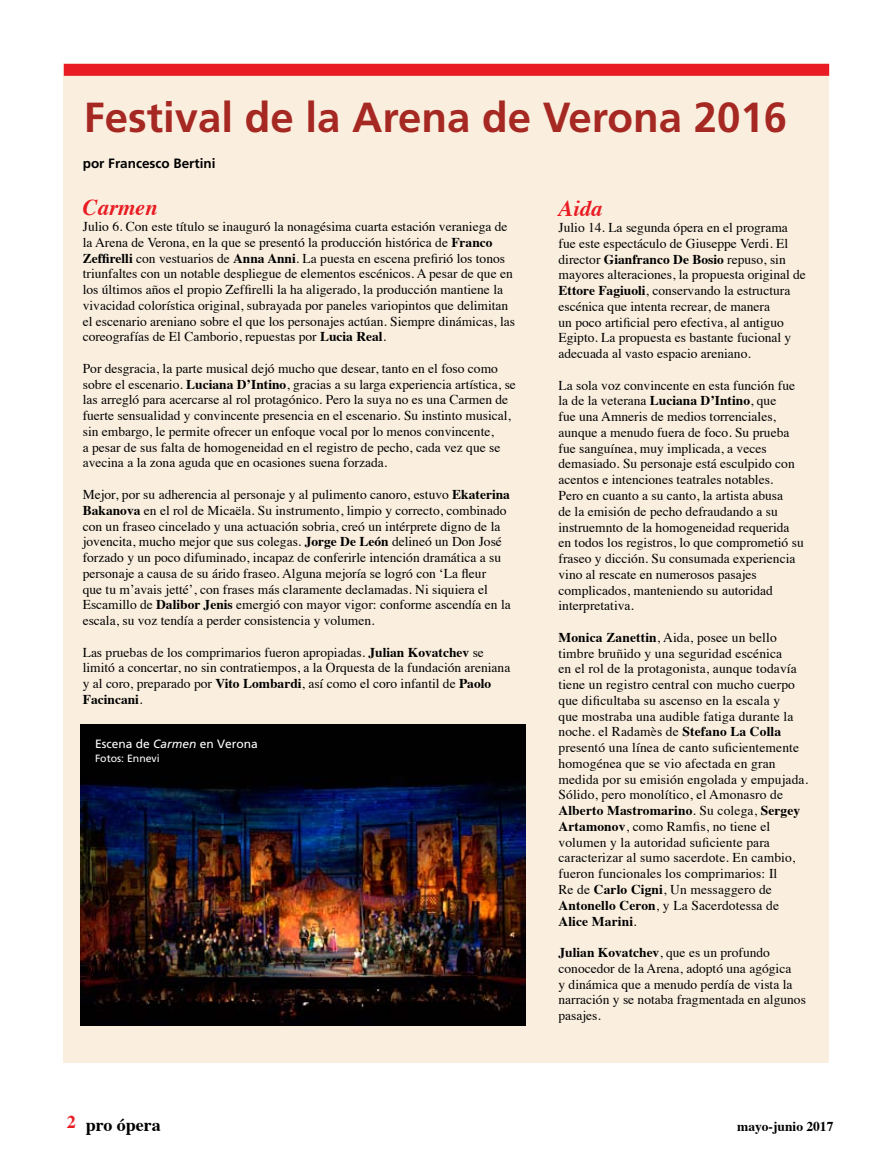
<style>
.page{position:relative;width:893px;height:1170px;background:#fff}
.page>*{position:absolute;margin:0;border:0;box-sizing:border-box;transform-origin:0 0}
.t1{font:700 42px "Frutiger";color:#a62822}
.t2{font:italic 700 22.5px "Times";color:#e91c23}
.t3{font:700 18px "Times";color:#000}
.t4{font:13.5px/15.8px "Times";color:#000}
.t5{font:700 13.5px "Frutiger";color:#000}
.t6{font:700 13.5px "Times";color:#000}
.t7{font:12px "Frutiger";color:#fff}
.t8{font:10.5px "Frutiger";color:#fff}
.s1{font-weight:700}
.s2{font-style:italic}
</style>
<div class="page">
<div style="left:64px;top:64px;width:765px;height:998px;background:#faefdf"></div>
<div style="left:64px;top:64px;width:765px;height:12px;background:#e91c23"></div>
<img style="left:81px;top:724px;width:444px;height:301px">
<h1 class="t1" style="left:84px;top:93px;width:705px">Festival de la Arena de Verona 2016</h1>
<p class="t5" style="left:83px;top:155px;width:134px">por Francesco Bertini</p>
<h2 class="t2" style="left:83px;top:187px;width:77px">Carmen</h2>
<p class="t4" style="left:83px;top:217px;width:434px">Julio 6. Con este título se inauguró la nonagésima cuarta estación veraniega de la Arena de Verona, en la que se presentó la producción histórica de <span class="s1">Franco Zeffirelli</span> con vestuarios de <span class="s1">Anna Anni</span>. La puesta en escena prefirió los tonos triunfaltes con un notable despliegue de elementos escénicos. A pesar de que en los últimos años el propio Zeffirelli la ha aligerado, la producción mantiene la vivacidad colorística original, subrayada por paneles variopintos que delimitan el escenario areniano sobre el que los personajes actúan. Siempre dinámicas, las coreografías de El Camborio, repuestas por <span class="s1">Lucia Real</span>.</p>
<p class="t4" style="left:83px;top:359px;width:435px">Por desgracia, la parte musical dejó mucho que desear, tanto en el foso como sobre el escenario. <span class="s1">Luciana D’Intino</span>, gracias a su larga experiencia artística, se las arregló para acercarse al rol protagónico. Pero la suya no es una Carmen de fuerte sensualidad y convincente presencia en el escenario. Su instinto musical, sin embargo, le permite ofrecer un enfoque vocal por lo menos convincente,<br>a pesar de sus falta de homogeneidad en el registro de pecho, cada vez que se avecina a la zona aguda que en ocasiones suena forzada.</p>
<p class="t4" style="left:83px;top:485px;width:430px">Mejor, por su adherencia al personaje y al pulimento canoro, estuvo <span class="s1">Ekaterina Bakanova</span> en el rol de Micaëla. Su instrumento, limpio y correcto, combinado con un fraseo cincelado y una actuación sobria, creó un intérprete digno de la jovencita, mucho mejor que sus colegas. <span class="s1">Jorge De León</span> delineó un Don José forzado y un poco difuminado, incapaz de conferirle intención dramática a su personaje a causa de su árido fraseo. Alguna mejoría se logró con ‘La fleur<br>que tu m’avais jetté’, con frases más claramente declamadas. Ni siquiera el Escamillo de <span class="s1">Dalibor Jenis</span> emergió con mayor vigor: conforme ascendía en la escala, su voz tendía a perder consistencia y volumen.</p>
<p class="t4" style="left:83px;top:643px;width:429px">Las pruebas de los comprimarios fueron apropiadas. <span class="s1">Julian Kovatchev</span> se limitó a concertar, no sin contratiempos, a la Orquesta de la fundación areniana y al coro, preparado por <span class="s1">Vito Lombardi</span>, así como el coro infantil de <span class="s1">Paolo Facincani</span>.</p>
<p class="t7" style="left:95px;top:736px;width:164px">Escena de <span class="s2">Carmen</span> en Verona</p>
<p class="t8" style="left:95px;top:751px;width:66px">Fotos: Ennevi</p>
<h2 class="t2" style="left:558px;top:188px;width:45px">Aida</h2>
<p class="t4" style="left:558px;top:218px;width:249px">Julio 14. La segunda ópera en el programa fue este espectáculo de Giuseppe Verdi. El director <span class="s1">Gianfranco De Bosio</span> repuso, sin mayores alteraciones, la propuesta original de <span class="s1">Ettore Fagiuoli</span>, conservando la estructura escénica que intenta recrear, de manera<br>un poco artificial pero efectiva, al antiguo Egipto. La propuesta es bastante fucional y adecuada al vasto espacio areniano.</p>
<p class="t4" style="left:558px;top:376px;width:247px">La sola voz convincente en esta función fue la de la veterana <span class="s1">Luciana D’Intino</span>, que<br>fue una Amneris de medios torrenciales, aunque a menudo fuera de foco. Su prueba fue sanguínea, muy implicada, a veces demasiado. Su personaje está esculpido con acentos e intenciones teatrales notables.<br>Pero en cuanto a su canto, la artista abusa<br>de la emisión de pecho defraudando a su instruemnto de la homogeneidad requerida en todos los registros, lo que comprometió su fraseo y dicción. Su consumada experiencia vino al rescate en numerosos pasajes complicados, manteniendo su autoridad interpretativa.</p>
<p class="t4" style="left:558px;top:628px;width:251px"><span class="s1">Monica Zanettin</span>, Aida, posee un bello timbre bruñido y una seguridad escénica<br>en el rol de la protagonista, aunque todavía tiene un registro central con mucho cuerpo que dificultaba su ascenso en la escala y<br>que mostraba una audible fatiga durante la noche. el Radamès de <span class="s1">Stefano La Colla </span>presentó una línea de canto suficientemente homogénea que se vio afectada en gran medida por su emisión engolada y empujada.<br>Sólido, pero monolítico, el Amonasro de <span class="s1">Alberto Mastromarino</span>. Su colega, <span class="s1">Sergey Artamonov</span>, como Ramfis, no tiene el volumen y la autoridad suficiente para caracterizar al sumo sacerdote. En cambio, fueron funcionales los comprimarios: Il<br>Re de <span class="s1">Carlo Cigni</span>, Un messaggero de <span class="s1">Antonello Ceron</span>, y La Sacerdotessa de <span class="s1">Alice Marini</span>.</p>
<p class="t4" style="left:558px;top:943px;width:249px"><span class="s1">Julian Kovatchev</span>, que es un profundo conocedor de la Arena, adoptó una agógica<br>y dinámica que a menudo perdía de vista la narración y se notaba fragmentada en algunos pasajes.</p>
<h3 class="t3" style="left:86px;top:1107px;width:77px">pro ópera</h3>
<p class="t6" style="left:737px;top:1113px;width:98px">mayo-junio 2017</p>
</div>
